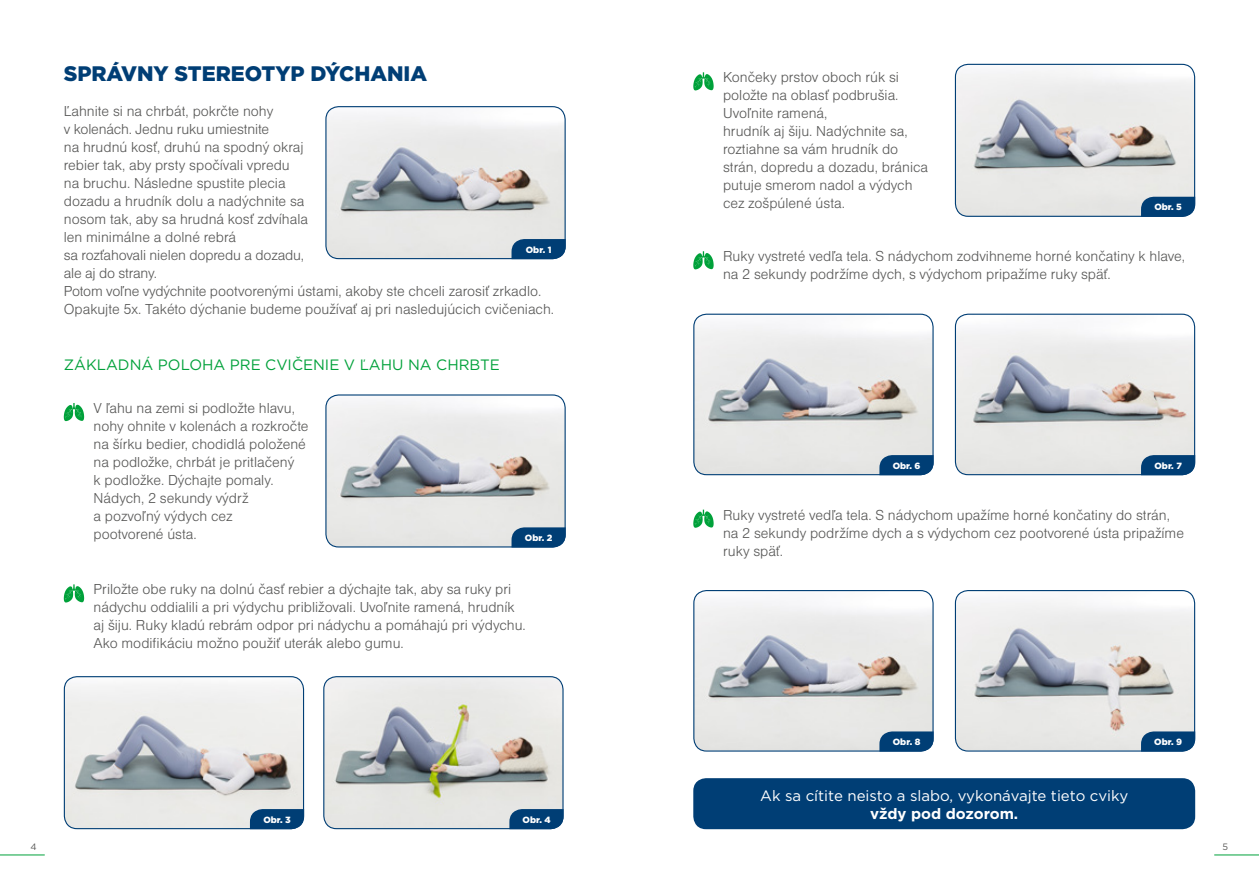
<style>
.page{position:relative;width:1259px;height:893px;background:#fff}
.page>*{position:absolute;margin:0;border:0;box-sizing:border-box;transform-origin:0 0}
.t1{font:900 21px "Gotham";color:#003e75}
.t2{font:15px/18px "Nimbus Sans DOT Ligh";color:#575756}
.t3{font:15px "Gotham";color:#fff}
.t4{font:15px "Gotham";color:#00a13a}
.t5{font:700 15px "Gotham";color:#fff}
.t6{font:9.15px "Gotham";color:#575756}
.t7{font:900 9px "Gotham";color:#fff}
</style>
<div class="page">
<svg style="left:0;top:854px;width:45px;height:2px"></svg>
<svg style="left:1214px;top:854px;width:45px;height:2px"></svg>
<div style="left:693px;top:778px;width:502px;height:51px;background:#003e75;border-radius:13px"></div>
<img style="left:326px;top:107px;width:238px;height:152px">
<div style="left:325px;top:106px;width:241px;height:153px;border:1px solid #003e75;border-radius:13px"></div>
<svg style="left:511px;top:239px;width:55px;height:20px"></svg>
<img style="left:694px;top:315px;width:239px;height:159px">
<div style="left:693px;top:314px;width:240px;height:161px;border:1px solid #003e75;border-radius:13px"></div>
<img style="left:955px;top:315px;width:239px;height:159px">
<div style="left:955px;top:314px;width:240px;height:161px;border:1px solid #003e75;border-radius:13px"></div>
<svg style="left:879px;top:455px;width:54px;height:20px"></svg>
<svg style="left:1141px;top:455px;width:54px;height:20px"></svg>
<img style="left:694px;top:591px;width:239px;height:159px">
<div style="left:693px;top:590px;width:240px;height:162px;border:1px solid #003e75;border-radius:13px"></div>
<img style="left:955px;top:591px;width:239px;height:159px">
<div style="left:955px;top:590px;width:240px;height:162px;border:1px solid #003e75;border-radius:13px"></div>
<svg style="left:879px;top:731px;width:54px;height:21px"></svg>
<svg style="left:1141px;top:731px;width:54px;height:21px"></svg>
<img style="left:326px;top:396px;width:238px;height:151px">
<div style="left:325px;top:394px;width:241px;height:153px;border:1px solid #003e75;border-radius:13px"></div>
<svg style="left:511px;top:527px;width:55px;height:20px"></svg>
<svg style="left:64px;top:403px;width:20px;height:18px"></svg>
<svg style="left:693px;top:251px;width:20px;height:18px"></svg>
<svg style="left:693px;top:510px;width:20px;height:18px"></svg>
<img style="left:955px;top:64px;width:239px;height:152px">
<div style="left:955px;top:64px;width:240px;height:153px;border:1px solid #003e75;border-radius:13px"></div>
<svg style="left:693px;top:72px;width:20px;height:18px"></svg>
<svg style="left:1141px;top:197px;width:54px;height:20px"></svg>
<img style="left:64px;top:677px;width:239px;height:152px">
<div style="left:64px;top:676px;width:240px;height:153px;border:1px solid #003e75;border-radius:13px"></div>
<svg style="left:250px;top:809px;width:54px;height:20px"></svg>
<img style="left:324px;top:677px;width:239px;height:152px">
<div style="left:323px;top:676px;width:240px;height:153px;border:1px solid #003e75;border-radius:13px"></div>
<svg style="left:509px;top:809px;width:54px;height:20px"></svg>
<svg style="left:64px;top:584px;width:20px;height:18px"></svg>
<h1 class="t1" style="left:64px;top:61px;width:365px">SPRÁVNY STEREOTYP DÝCHANIA</h1>
<p class="t2" style="left:64px;top:102px;width:492px">Ľahnite si na chrbát, pokrčte nohy<br>v kolenách. Jednu ruku umiestnite<br>na hrudnú kosť, druhú na spodný okraj<br>rebier tak, aby prsty spočívali vpredu<br>na bruchu. Následne spustite plecia<br>dozadu a hrudník dolu a nadýchnite sa<br>nosom tak, aby sa hrudná kosť zdvíhala<br>len minimálne a dolné rebrá<br>sa rozťahovali nielen dopredu a dozadu,<br>ale aj do strany.<br>Potom voľne vydýchnite pootvorenými ústami, akoby ste chceli zarosiť zrkadlo.<br>Opakujte 5x. Takéto dýchanie budeme používať aj pri nasledujúcich cvičeniach.</p>
<p class="t7" style="left:526px;top:244px;width:27px">Obr. 1</p>
<p class="t4" style="left:64px;top:356px;width:438px">ZÁKLADNÁ POLOHA PRE CVIČENIE V ĽAHU NA CHRBTE</p>
<p class="t2" style="left:94px;top:399px;width:217px">V ľahu na zemi si podložte hlavu, nohy ohnite v kolenách a rozkročte na šírku bedier, chodidlá položené na podložke, chrbát je pritlačený<br>k podložke. Dýchajte pomaly.<br>Nádych, 2 sekundy výdrž<br>a pozvoľný výdych cez<br>pootvorené ústa.</p>
<p class="t7" style="left:525px;top:533px;width:29px">Obr. 2</p>
<p class="t2" style="left:94px;top:580px;width:434px">Priložte obe ruky na dolnú časť rebier a dýchajte tak, aby sa ruky pri nádychu oddialili a pri výdychu približovali. Uvoľnite ramená, hrudník aj šiju. Ruky kladú rebrám odpor pri nádychu a pomáhajú pri výdychu.<br>Ako modifikáciu možno použiť uterák alebo gumu.</p>
<p class="t7" style="left:263px;top:814px;width:29px">Obr. 3</p>
<p class="t7" style="left:522px;top:814px;width:30px">Obr. 4</p>
<p class="t2" style="left:723px;top:68px;width:207px">Končeky prstov oboch rúk si položte na oblasť podbrušia.<br>Uvoľnite ramená,<br>hrudník aj šiju. Nadýchnite sa, roztiahne sa vám hrudník do strán, dopredu a dozadu, bránica putuje smerom nadol a výdych cez zošpúlené ústa.</p>
<p class="t7" style="left:1154px;top:202px;width:29px">Obr. 5</p>
<p class="t2" style="left:723px;top:247px;width:463px">Ruky vystreté vedľa tela. S nádychom zodvihneme horné končatiny k hlave, na 2 sekundy podržíme dych, s výdychom pripažíme ruky späť.</p>
<p class="t7" style="left:892px;top:460px;width:29px">Obr. 6</p>
<p class="t7" style="left:1154px;top:460px;width:29px">Obr. 7</p>
<p class="t2" style="left:723px;top:505px;width:462px">Ruky vystreté vedľa tela. S nádychom upažíme horné končatiny do strán, na 2 sekundy podržíme dych a s výdychom cez pootvorené ústa pripažíme ruky späť.</p>
<p class="t7" style="left:893px;top:737px;width:29px">Obr. 8</p>
<p class="t7" style="left:1154px;top:737px;width:29px">Obr. 9</p>
<p class="t3" style="left:760px;top:787px;width:370px">Ak sa cítite neisto a slabo, vykonávajte tieto cviky</p>
<p class="t5" style="left:870px;top:807px;width:149px">vždy pod dozorom.</p>
<p class="t6" style="left:30px;top:842px;width:8px">4</p>
<p class="t6" style="left:1222px;top:842px;width:7px">5</p>
</div>
